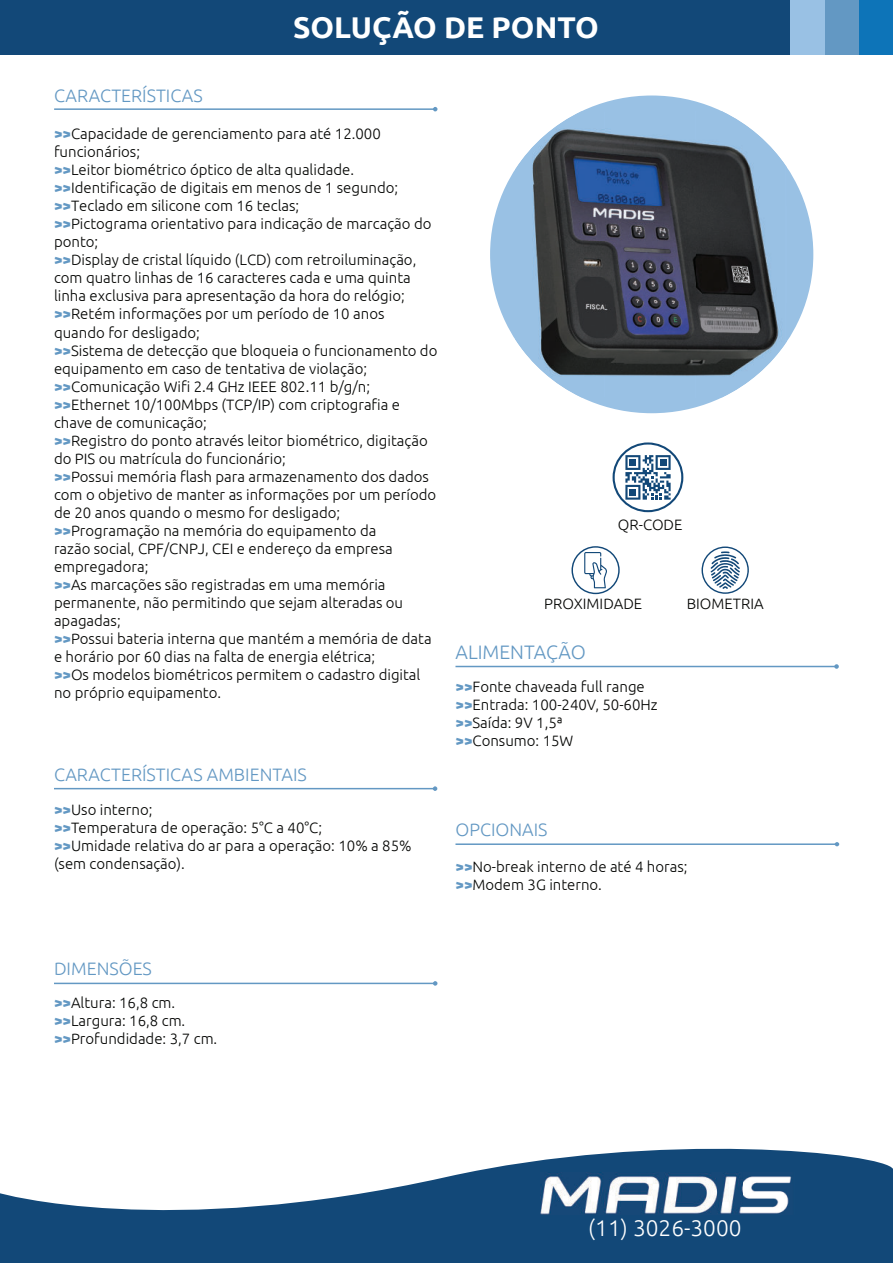
<style>
.page{position:relative;width:893px;height:1263px;background:#fff}
.page>*{position:absolute;margin:0;border:0;box-sizing:border-box;transform-origin:0 0}
.t1{font:700 30px "Ubuntu";color:#fff}
.t2{font:300 22.65px "Ubuntu";color:#fff}
.t3{font:300 19.5px "Ubuntu";color:#6398c3}
.t4{font:300 18px "Ubuntu";color:#6398c3}
.t5{font:300 15px/18px "Ubuntu";color:#040503}
.s1{font-weight:700;color:#6398c3}
</style>
<div class="page">
<div style="left:0;top:0;width:893px;height:54px;background:#124878"></div>
<div style="left:859px;top:0;width:34px;height:54px;background:#0d74b8"></div>
<div style="left:824px;top:0;width:35px;height:54px;background:#6398c3"></div>
<div style="left:790px;top:0;width:34px;height:54px;background:#99c1e4"></div>
<hr style="left:54px;top:108px;width:381px;height:2px;background:#6398c3">
<svg style="left:433px;top:107px;width:4px;height:4px"></svg>
<hr style="left:54px;top:788px;width:381px;height:1px;background:#6398c3">
<svg style="left:433px;top:786px;width:4px;height:5px"></svg>
<hr style="left:455px;top:666px;width:382px;height:1px;background:#6398c3">
<svg style="left:834px;top:664px;width:5px;height:5px"></svg>
<hr style="left:54px;top:983px;width:381px;height:1px;background:#6398c3">
<svg style="left:433px;top:981px;width:4px;height:5px"></svg>
<hr style="left:455px;top:843px;width:383px;height:2px;background:#6398c3">
<div style="left:490px;top:96px;width:323px;height:317px;background:#99c1e4;border-radius:50%"></div>
<svg style="left:0;top:1148px;width:893px;height:115px;fill:#124878"></svg>
<img style="left:540px;top:1172px;width:254px;height:42px">
<svg style="left:571px;top:546px;width:49px;height:48px"></svg>
<svg style="left:701px;top:546px;width:48px;height:48px"></svg>
<svg style="left:612px;top:442px;width:71px;height:70px"></svg>
<div style="left:630px;top:459px;width:6px;height:7px;background:#124878"></div>
<div style="left:660px;top:459px;width:6px;height:7px;background:#124878"></div>
<img style="left:515px;top:111px;width:272px;height:286px">
<p class="t4" style="left:54px;top:88px;width:150px">CARACTERÍSTICAS</p>
<h1 class="t1" style="left:293px;top:15px;width:307px">SOLUÇÃO DE PONTO</h1>
<p class="t5" style="left:54px;top:126px;width:385px"><span class="s1">&gt;&gt;</span>Capacidade de gerenciamento para até 12.000 funcionários;<br><span class="s1">&gt;&gt;</span>Leitor biométrico óptico de alta qualidade. <span class="s1">&gt;&gt;</span>Identificação de digitais em menos de 1 segundo; <span class="s1">&gt;&gt;</span>Teclado em silicone com 16 teclas;<br><span class="s1">&gt;&gt;</span>Pictograma orientativo para indicação de marcação do ponto;<br><span class="s1">&gt;&gt;</span>Display de cristal líquido (LCD) com retroiluminação, com quatro linhas de 16 caracteres cada e uma quinta linha exclusiva para apresentação da hora do relógio; <span class="s1">&gt;&gt;</span>Retém informações por um período de 10 anos quando for desligado;<br><span class="s1">&gt;&gt;</span>Sistema de detecção que bloqueia o funcionamento do equipamento em caso de tentativa de violação; <span class="s1">&gt;&gt;</span>Comunicação Wifi 2.4 GHz IEEE 802.11 b/g/n; <span class="s1">&gt;&gt;</span>Ethernet 10/100Mbps (TCP/IP) com criptografia e chave de comunicação;<br><span class="s1">&gt;&gt;</span>Registro do ponto através leitor biométrico, digitação do PIS ou matrícula do funcionário;<br><span class="s1">&gt;&gt;</span>Possui memória flash para armazenamento dos dados com o objetivo de manter as informações por um período de 20 anos quando o mesmo for desligado; <span class="s1">&gt;&gt;</span>Programação na memória do equipamento da<br>razão social, CPF/CNPJ, CEI e endereço da empresa empregadora;<br><span class="s1">&gt;&gt;</span>As marcações são registradas em uma memória permanente, não permitindo que sejam alteradas ou apagadas;<br><span class="s1">&gt;&gt;</span>Possui bateria interna que mantém a memória de data e horário por 60 dias na falta de energia elétrica;<br><span class="s1">&gt;&gt;</span>Os modelos biométricos permitem o cadastro digital no próprio equipamento.</p>
<p class="t4" style="left:54px;top:766px;width:254px">CARACTERÍSTICAS AMBIENTAIS</p>
<p class="t5" style="left:54px;top:801px;width:359px"><span class="s1">&gt;&gt;</span>Uso interno;<br><span class="s1">&gt;&gt;</span>Temperatura de operação: 5°C a 40°C;<br><span class="s1">&gt;&gt;</span>Umidade relativa do ar para a operação: 10% a 85% (sem condensação).</p>
<p class="t5" style="left:618px;top:516px;width:66px">QR-CODE</p>
<p class="t5" style="left:544px;top:595px;width:99px">PROXIMIDADE</p>
<p class="t5" style="left:687px;top:596px;width:78px">BIOMETRIA</p>
<h3 class="t3" style="left:455px;top:643px;width:132px">ALIMENTAÇÃO</h3>
<p class="t5" style="left:455px;top:678px;width:204px"><span class="s1">&gt;&gt;</span>Fonte chaveada full range <span class="s1">&gt;&gt;</span>Entrada: 100-240V, 50-60Hz <span class="s1">&gt;&gt;</span>Saída: 9V 1,5ª<br><span class="s1">&gt;&gt;</span>Consumo: 15W</p>
<p class="t4" style="left:455px;top:822px;width:94px">OPCIONAIS</p>
<p class="t5" style="left:455px;top:858px;width:234px"><span class="s1">&gt;&gt;</span>No-break interno de até 4 horas; <span class="s1">&gt;&gt;</span>Modem 3G interno.</p>
<p class="t4" style="left:54px;top:961px;width:99px">DIMENSÕES</p>
<p class="t5" style="left:54px;top:995px;width:165px"><span class="s1">&gt;&gt;</span>Altura: 16,8 cm. <span class="s1">&gt;&gt;</span>Largura: 16,8 cm. <span class="s1">&gt;&gt;</span>Profundidade: 3,7 cm.</p>
<h2 class="t2" style="left:588px;top:1218px;width:155px">(11) 3026-3000</h2>
</div>
